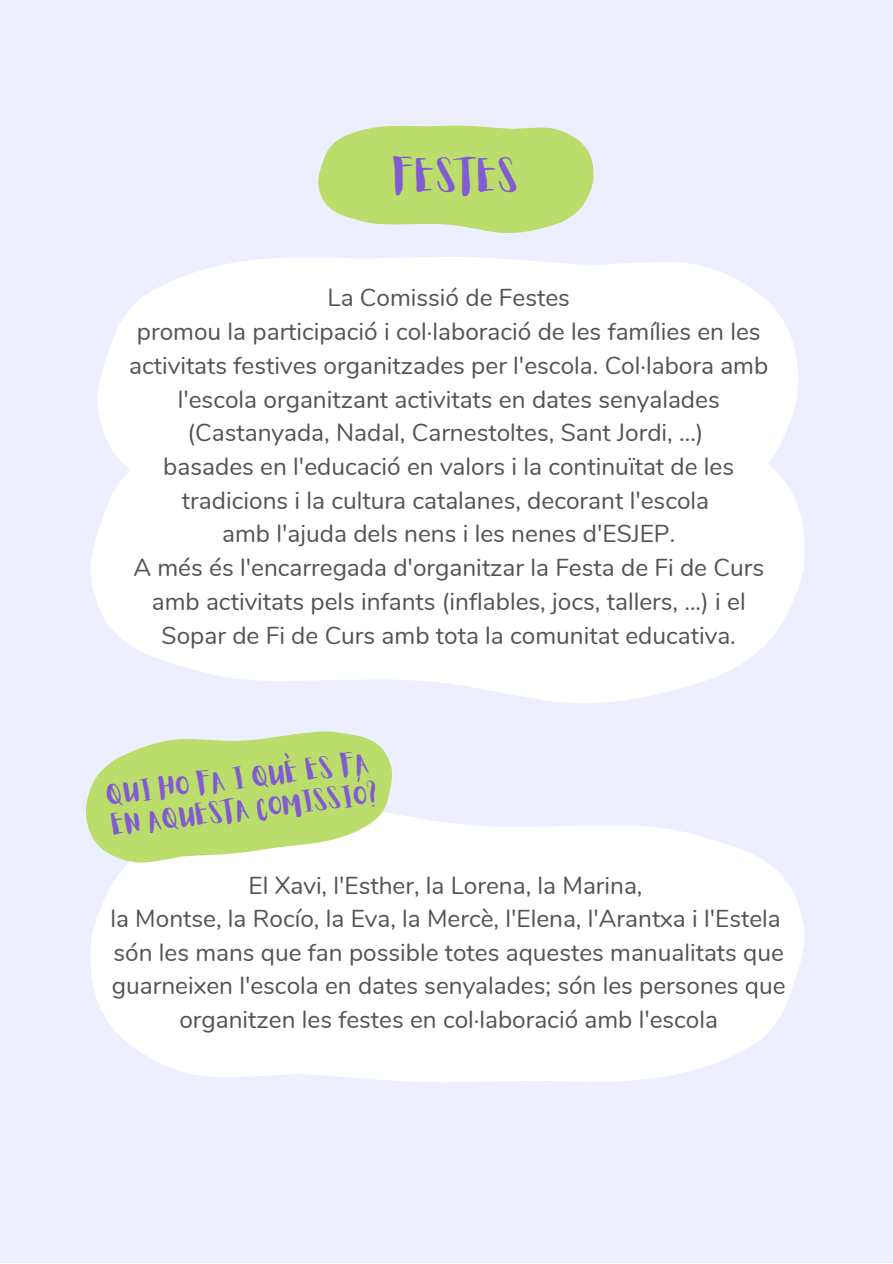
<style>
.page{position:relative;width:893px;height:1264px;background:#fff}
.page>*{position:absolute;margin:0;border:0;box-sizing:border-box;transform-origin:0 0}
.t1{font:37.5px "Aloja Extended";color:#805bd1}
.t2{font:24.45px/33.8px "Nunito";color:#545252;text-align:center}
.t3{font:24.3px/31.2px "Aloja Extended";color:#805bd1}
</style>
<div class="page">
<div style="left:0;top:0;width:892px;height:1262px;background:#edeeff"></div>
<svg style="left:90px;top:515px;width:715px;height:188px;fill:#fff"></svg>
<div style="left:97px;top:257px;width:703px;height:280px;background:#fff"></div>
<svg style="left:318px;top:125px;width:276px;height:108px"></svg>
<svg style="left:90px;top:815px;width:714px;height:267px;background:#fdfdff"></svg>
<svg style="left:85px;top:731px;width:315px;height:141px;background:#cbe495"></svg>
<h1 class="t1" style="left:392px;top:161px;width:129px">FESTES</h1>
<p class="t2" style="left:129px;top:281px;width:640px">La Comissió de Festes<br>promou la participació i col·laboració de les famílies en les activitats festives organitzades per l'escola. Col·labora amb l'escola organitzant activitats en dates senyalades (Castanyada, Nadal, Carnestoltes, Sant Jordi, ...)<br>basades en l'educació en valors i la continuïtat de les tradicions i la cultura catalanes, decorant l'escola<br>amb l'ajuda dels nens i les nenes d'ESJEP.<br>A més és l'encarregada d'organitzar la Festa de Fi de Curs amb activitats pels infants (inflables, jocs, tallers, ...) i el Sopar de Fi de Curs amb tota la comunitat educativa.</p>
<p class="t3" style="left:105px;top:781px;width:272px;rotate:-7deg">QUI HO FA I QUÈ ES FA<br>EN AQUESTA COMISSIÓ?</p>
<p class="t2" style="left:110px;top:869px;width:676px;line-height:33.3px">El Xavi, l'Esther, la Lorena, la Marina,<br>la Montse, la Rocío, la Eva, la Mercè, l'Elena, l'Arantxa i l'Estela són les mans que fan possible totes aquestes manualitats que guarneixen l'escola en dates senyalades; són les persones que organitzen les festes en col·laboració amb l'escola</p>
</div>
